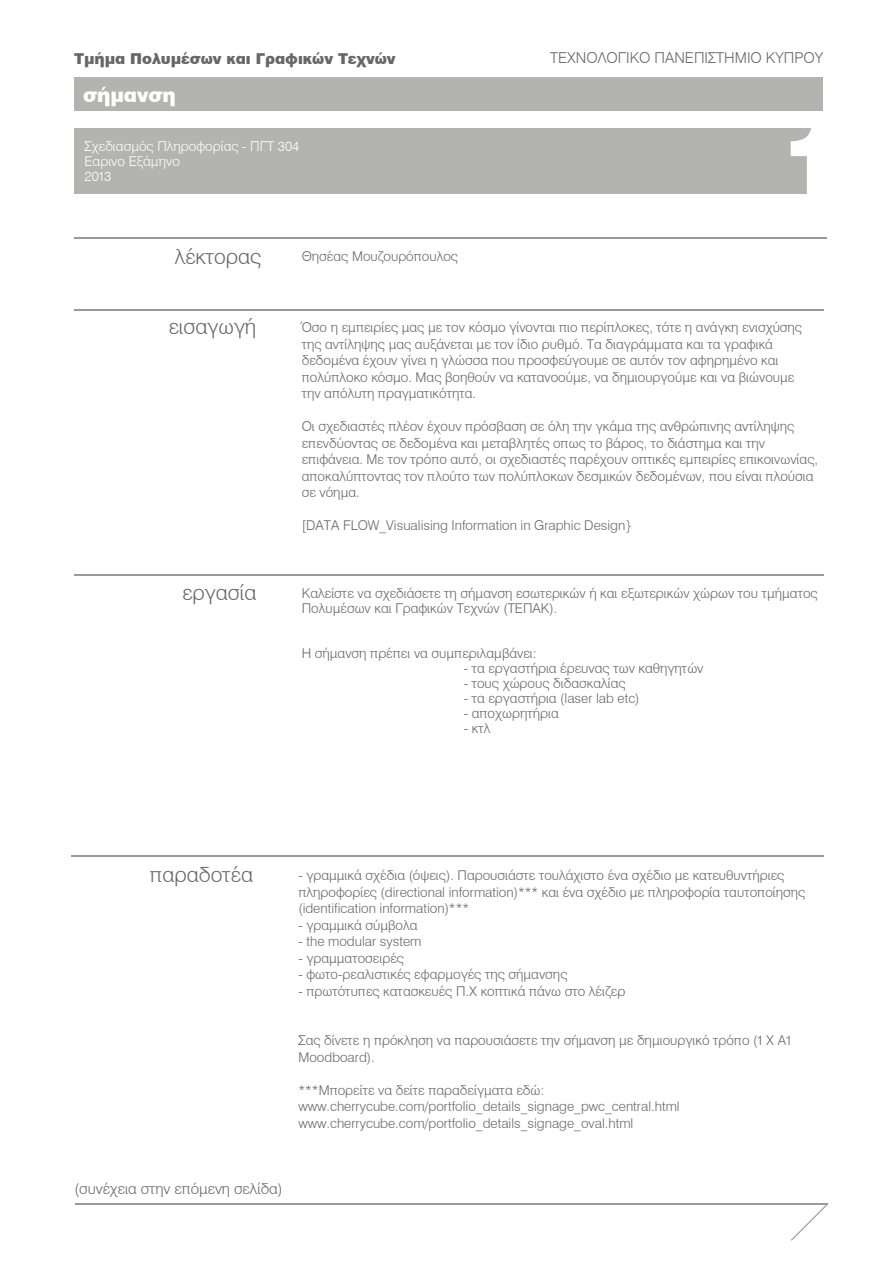
<style>
.page{position:relative;width:893px;height:1263px;background:#fff}
.page>*{position:absolute;margin:0;border:0;box-sizing:border-box;transform-origin:0 0}
.t1{font:900 102px "Swiss 721 Greek BT";color:#fff}
.t2{font:300 21px "Swiss 721 Greek BT";color:#666766}
.t3{font:900 19.5px "Swiss 721 Greek BT";color:#fff}
.t4{font:300 15px "Swiss 721 Greek BT";color:#666766}
.t5{font:900 15px "Swiss 721 Greek BT";color:#666766}
.t6{font:300 13.5px/16.5px "Swiss 721 Greek BT";color:#666766}
.t7{font:300 13.5px/15px "Swiss 721 Greek BT";color:#fff}
</style>
<div class="page">
<div style="left:74px;top:129px;width:750px;height:65px;background:#b3b3b2"></div>
<hr style="left:75px;top:309px;width:749px;height:1px;background:#9a9a9a">
<hr style="left:75px;top:575px;width:749px;height:1px;background:#9a9a9a">
<div style="left:75px;top:78px;width:748px;height:33px;background:#b3b3b2"></div>
<hr style="left:75px;top:238px;width:752px;height:1px;background:#9a9a9a">
<hr style="left:75px;top:1204px;width:752px;height:1px;background:#9a9a9a">
<svg style="left:791px;top:1204px;width:37px;height:37px"></svg>
<hr style="left:71px;top:855px;width:753px;height:1px;background:#9a9a9a">
<p class="t5" style="left:74px;top:50px;width:323px">Τμήμα Πολυμέσων και Γραφικών Τεχνών</p>
<h3 class="t3" style="left:83px;top:84px;width:94px">σήμανση</h3>
<p class="t7" style="left:84px;top:139px;width:216px">Σχεδιασμός Πληροφορίας - ΠΓΤ 304<br>Εαρινο Εξάμηνο<br>2013</p>
<h2 class="t2" style="left:175px;top:245px;width:88px">λέκτορας</h2>
<p class="t6" style="left:302px;top:249px;width:158px">Θησέας Μουζουρόπουλος</p>
<p class="t4" style="left:550px;top:49px;width:275px">ΤΕΧΝΟΛΟΓΙΚΟ ΠΑΝΕΠΙΣΤΗΜΙΟ ΚΥΠΡΟY</p>
<h1 class="t1" style="left:789px;top:102px;width:52px">1</h1>
<h2 class="t2" style="left:169px;top:315px;width:89px">εισαγωγή</h2>
<p class="t6" style="left:302px;top:319px;width:502px">Όσο η εμπειρίες μας με τον κόσμο γίνονται πιο περίπλοκες, τότε η ανάγκη ενισχύσης της αντίληψης μας αυξάνεται με τον ίδιο ρυθμό. Τα διαγράμματα και τα γραφικά δεδομένα έχουν γίνει η γλώσσα που προσφεύγουμε σε αυτόν τον αφηρημένο και πολύπλοκο κόσμο. Μας βοηθούν να κατανοούμε, να δημιουργούμε και να βιώνουμε την απόλυτη πραγματικότητα.</p>
<p class="t6" style="left:302px;top:418px;width:518px">Οι σχεδιαστές πλέον έχουν πρόσβαση σε όλη την γκάμα της ανθρώπινης αντίληψης επενδύοντας σε δεδομένα και μεταβλητές οπως το βάρος, το διάστημα και την επιφάνεια. Με τον τρόπο αυτό, οι σχεδιαστές παρέχουν οπτικές εμπειρίες επικοινωνίας, αποκαλύπτοντας τον πλούτο των πολύπλοκων δεσμικών δεδομένων, που είναι πλούσια σε νόημα.</p>
<p class="t6" style="left:302px;top:517px;width:332px">[DATA FLOW_Visualising Information in Graphic Design}</p>
<h2 class="t2" style="left:182px;top:581px;width:76px">εργασία</h2>
<p class="t6" style="left:302px;top:586px;width:517px;line-height:15px">Καλείστε να σχεδιάσετε τη σήμανση εσωτερικών ή και εξωτερικών χώρων του τμήματος<br>Πολυμέσων και Γραφικών Τεχνών (ΤΕΠΑΚ).</p>
<p class="t6" style="left:302px;top:645px;width:237px">Η σήμανση πρέπει να συμπεριλαμβάνει:</p>
<p class="t6" style="left:464px;top:660px;width:241px">- τα εργαστήρια έρευνας των καθηγητών</p>
<p class="t6" style="left:464px;top:675px;width:163px">- τους χώρους διδασκαλίας</p>
<p class="t6" style="left:464px;top:690px;width:177px">- τα εργαστήρια (laser lab etc)</p>
<p class="t6" style="left:464px;top:705px;width:97px">- αποχωρητήρια</p>
<p class="t6" style="left:464px;top:720px;width:28px">- κτλ</p>
<h2 class="t2" style="left:150px;top:862px;width:105px">παραδοτέα</h2>
<p class="t6" style="left:298px;top:868px;width:508px">- γραμμικά σχέδια (όψεις). Παρουσιάστε τουλάχιστο ένα σχέδιο με κατευθυντήριες πληροφορίες (directional information)*** και ένα σχέδιο με πληροφορία ταυτοποίησης (identification information)***</p>
<p class="t6" style="left:298px;top:917px;width:121px">- γραμμικά σύμβολα</p>
<p class="t6" style="left:298px;top:934px;width:125px">- the modular system</p>
<p class="t6" style="left:298px;top:950px;width:107px">- γραμματοσειρές</p>
<p class="t6" style="left:298px;top:967px;width:271px">- φωτο-ρεαλιστικές εφαρμογές της σήμανσης</p>
<p class="t6" style="left:298px;top:983px;width:328px">- πρωτότυπες κατασκευές Π.Χ κοπτικά πάνω στο λέιζερ</p>
<p class="t6" style="left:298px;top:1033px;width:494px">Σας δίνετε η πρόκληση να παρουσιάσετε την σήμανση με δημιουργικό τρόπο (1 Χ Α1<br>Moodboard).</p>
<p class="t6" style="left:298px;top:1082px;width:383px">***Μπορείτε να δείτε παραδείγματα εδώ: www.cherrycube.com/portfolio_details_signage_pwc_central.html www.cherrycube.com/portfolio_details_signage_oval.html</p>
<p class="t4" style="left:74px;top:1180px;width:210px">(συνέχεια στην επόμενη σελίδα)</p>
</div>
